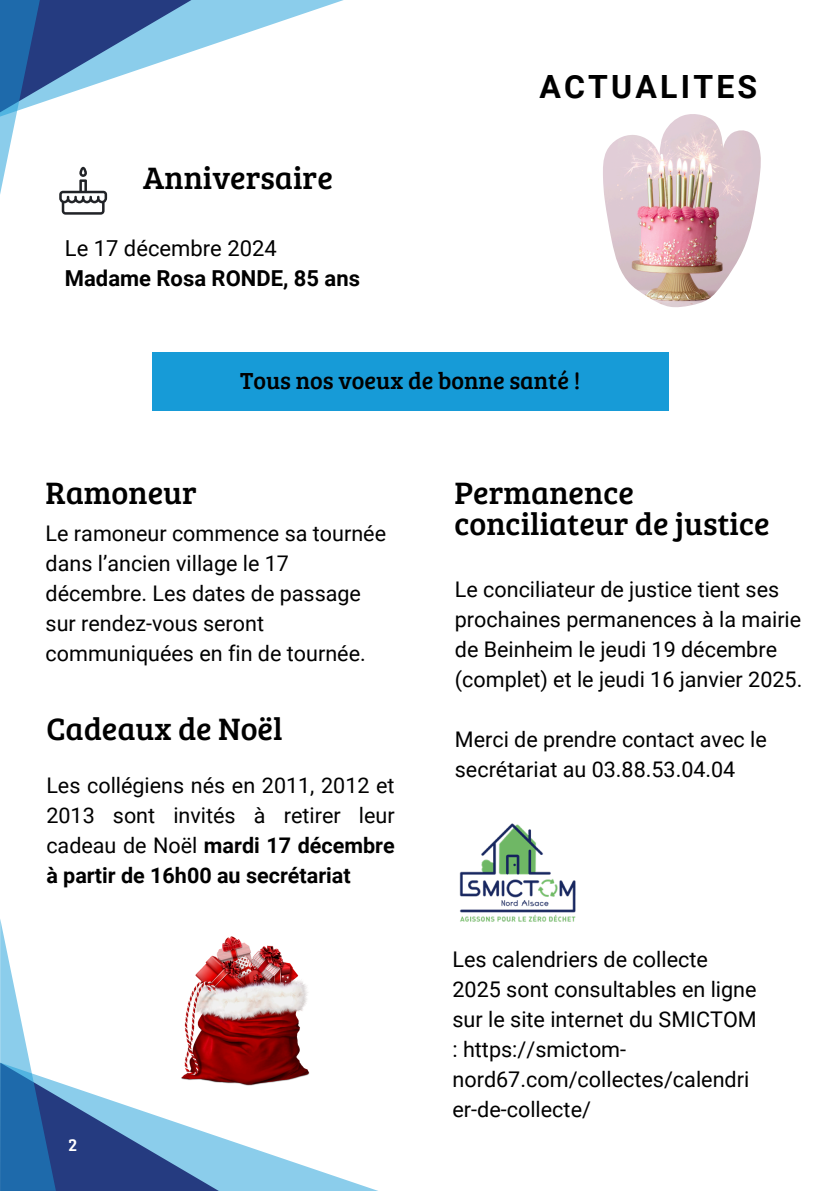
<style>
.page{position:relative;width:839px;height:1191px;background:#fff}
.page>*{position:absolute;margin:0;border:0;box-sizing:border-box;transform-origin:0 0}
.t1{font:32px/31.6px "Bree Serif";color:#000}
.t2{font:700 32px "Roboto";letter-spacing:.1em;color:#000}
.t3{font:24px "Bree Serif";color:#000}
.t4{font:700 22px/30px "Roboto";color:#000}
.t5{font:21.6px/30px "Roboto";color:#000}
.t6{font:18px "Bree Serif";color:#fff}
.s1{font-weight:400}
.s2{font-weight:700}
</style>
<div class="page">
<svg style="left:221px;top:0;width:123px;height:42px"></svg>
<svg style="left:219px;top:1137px;width:159px;height:54px"></svg>
<svg style="left:0;top:919px;width:219px;height:272px"></svg>
<svg style="left:0;top:0;width:221px;height:215px"></svg>
<img style="left:603px;top:114px;width:157px;height:193px">
<div style="left:152px;top:352px;width:516px;height:59px;background:#179bd7"></div>
<img style="left:459px;top:823px;width:117px;height:99px">
<img style="left:152px;top:919px;width:158px;height:188px">
<p class="t1" style="left:143px;top:160px;width:191px">Anniversaire</p>
<h4 class="t4" style="left:65px;top:233px;width:296px"><span class="s1">Le 17 décembre 2024<br></span>Madame Rosa RONDE, 85 ans</h4>
<h1 class="t2" style="left:539px;top:68px;width:219px">ACTUALITES</h1>
<h4 class="t3" style="left:240px;top:363px;width:342px">Tous nos voeux de bonne santé !</h4>
<p class="t1" style="left:46px;top:475px;width:153px">Ramoneur</p>
<h2 class="t5" style="left:46px;top:519px;width:342px">Le ramoneur commence sa tournée dans l’ancien village le 17 décembre. Les dates de passage sur rendez-vous seront communiquées en fin de tournée.</h2>
<p class="t1" style="left:46px;top:712px;width:238px">Cadeaux de Noël</p>
<h2 class="t5" style="left:46px;top:771px;width:350px;text-align:justify">Les collégiens nés en 2011, 2012 et 2013 sont invités à retirer leur cadeau de Noël <span class="s2">mardi 17 décembre à partir de 16h00 au secrétariat</span></h2>
<h2 class="t6" style="left:68px;top:1131px;width:11px">2</h2>
<p class="t1" style="left:454px;top:475px;width:316px">Permanence conciliateur de justice</p>
<p class="t5" style="left:455px;top:574px;width:349px">Le conciliateur de justice tient ses prochaines permanences à la mairie de Beinheim le jeudi 19 décembre (complet) et le jeudi 16 janvier 2025.</p>
<p class="t5" style="left:455px;top:724px;width:313px">Merci de prendre contact avec le secrétariat au 03.88.53.04.04</p>
<h2 class="t5" style="left:452px;top:944px;width:306px">Les calendriers de collecte<br>2025 sont consultables en ligne sur le site internet du SMICTOM : https://smictom&shy;nord67.com/collectes/calendri er-de-collecte/</h2>
</div>
